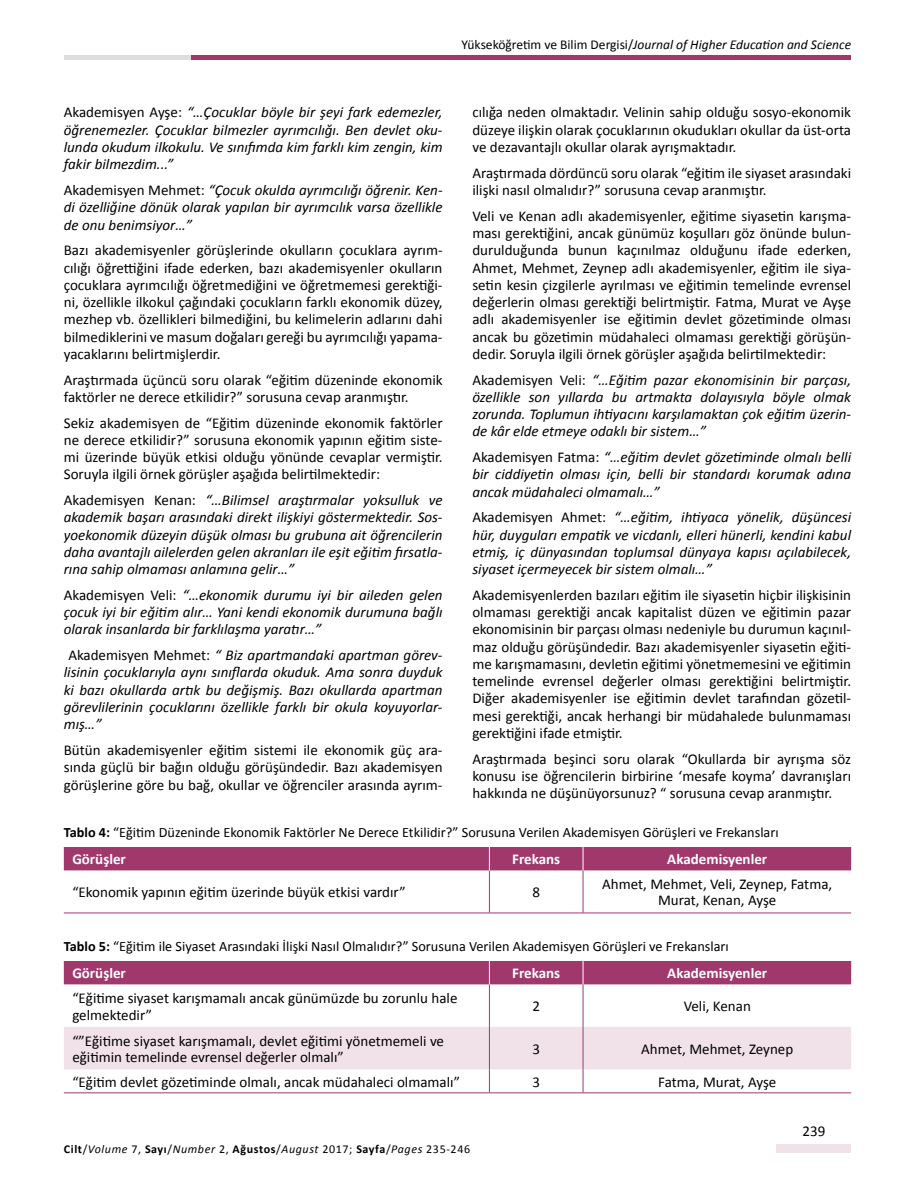
<style>
.page{position:relative;width:915px;height:1191px;background:#fff}
.page>*{position:absolute;margin:0;border:0;box-sizing:border-box;transform-origin:0 0}
.t1{font:15px/17.2px "Calibri";color:#000;text-align:justify}
.t2{font:italic 15px/17.2px "Calibri";color:#000;text-align:justify}
.t3{font:700 15px "Calibri";color:#fff}
.t4{font:14.25px "Calibri";color:#000}
.t5{font:italic 13.5px "Calibri";color:#000}
.t6{font:italic 12px "Calibri";letter-spacing:.05em;color:#000}
.s1{font-style:normal}
.s2{font-weight:700}
.s3{font-weight:700;font-style:normal}
</style>
<div class="page">
<div style="left:776px;top:1144px;width:74px;height:8px;background:#f1e2ea"></div>
<div style="left:64px;top:55px;width:132px;height:5px;background:#dcddde"></div>
<div style="left:191px;top:55px;width:659px;height:5px;background:#a0386c"></div>
<hr style="left:489px;top:870px;width:1px;height:42px;background:#a0386c">
<hr style="left:582px;top:870px;width:1px;height:42px;background:#a0386c">
<div style="left:64px;top:847px;width:786px;height:23px;background:#a0386c"></div>
<hr style="left:64px;top:912px;width:425px;height:1px;background:#a0386c">
<hr style="left:489px;top:912px;width:94px;height:1px;background:#a0386c">
<hr style="left:583px;top:912px;width:267px;height:1px;background:#a0386c">
<hr style="left:489px;top:984px;width:1px;height:43px;background:#a0386c">
<hr style="left:582px;top:984px;width:1px;height:43px;background:#a0386c">
<svg style="left:64px;top:1027px;width:786px;height:65px"></svg>
<div style="left:64px;top:961px;width:786px;height:23px;background:#a0386c"></div>
<hr style="left:64px;top:1092px;width:425px;height:1px;background:#a0386c">
<hr style="left:489px;top:1092px;width:94px;height:1px;background:#a0386c">
<hr style="left:583px;top:1092px;width:267px;height:1px;background:#a0386c">
<p class="t5" style="left:461px;top:36px;width:391px"><span class="s1">Yükseköğretim ve Bilim Dergisi/</span>Journal of Higher Education and Science</p>
<p class="t2" style="left:64px;top:103px;width:380px"><span class="s1">Akademisyen Ayşe:</span> “…Çocuklar böyle bir şeyi fark edemezler, öğrenemezler. Çocuklar bilmezler ayrımcılığı. Ben devlet oku&shy;lunda okudum ilkokulu. Ve sınıfımda kim farklı kim zengin, kim fakir bilmezdim...”</p>
<p class="t2" style="left:64px;top:181px;width:380px"><span class="s1">Akademisyen Mehmet:</span> “Çocuk okulda ayrımcılığı öğrenir. Ken&shy;di özelliğine dönük olarak yapılan bir ayrımcılık varsa özellikle de onu benimsiyor…”</p>
<p class="t1" style="left:64px;top:242px;width:380px">Bazı akademisyenler görüşlerinde okulların çocuklara ayrım&shy;cılığı öğrettiğini ifade ederken, bazı akademisyenler okulların çocuklara ayrımcılığı öğretmediğini ve öğretmemesi gerektiği&shy;ni, özellikle ilkokul çağındaki çocukların farklı ekonomik düzey, mezhep vb. özellikleri bilmediğini, bu kelimelerin adlarını dahi bilmediklerini ve masum doğaları gereği bu ayrımcılığı yapama&shy;yacaklarını belirtmişlerdir.</p>
<p class="t1" style="left:64px;top:371px;width:380px">Araştırmada üçüncü soru olarak “eğitim düzeninde ekonomik faktörler ne derece etkilidir?” sorusuna cevap aranmıştır.</p>
<p class="t1" style="left:64px;top:414px;width:380px">Sekiz akademisyen de “Eğitim düzeninde ekonomik faktörler ne derece etkilidir?” sorusuna ekonomik yapının eğitim siste&shy;mi üzerinde büyük etkisi olduğu yönünde cevaplar vermiştir.<br>Soruyla ilgili örnek görüşler aşağıda belirtilmektedir:</p>
<p class="t2" style="left:64px;top:491px;width:380px"><span class="s1">Akademisyen Kenan:</span> “…Bilimsel araştırmalar yoksulluk ve akademik başarı arasındaki direkt ilişkiyi göstermektedir. Sos&shy;yoekonomik düzeyin düşük olması bu grubuna ait öğrencilerin daha avantajlı ailelerden gelen akranları ile eşit eğitim fırsatla&shy;rına sahip olmaması anlamına gelir…”</p>
<p class="t2" style="left:64px;top:586px;width:380px"><span class="s1">Akademisyen Veli:</span> “…ekonomik durumu iyi bir aileden gelen çocuk iyi bir eğitim alır… Yani kendi ekonomik durumuna bağlı olarak insanlarda bir farklılaşma yaratır…”</p>
<p class="t2" style="left:64px;top:646px;width:380px;text-indent:4px"><span class="s1">Akademisyen Mehmet:</span> “ Biz apartmandaki apartman görev&shy;lisinin çocuklarıyla aynı sınıflarda okuduk. Ama sonra duyduk ki bazı okullarda artık bu değişmiş. Bazı okullarda apartman görevlilerinin çocuklarını özellikle farklı bir okula koyuyorlar&shy;mış…”</p>
<p class="t1" style="left:64px;top:741px;width:380px">Bütün akademisyenler eğitim sistemi ile ekonomik güç ara&shy;sında güçlü bir bağın olduğu görüşündedir. Bazı akademisyen görüşlerine göre bu bağ, okullar ve öğrenciler arasında ayrım-</p>
<p class="t4" style="left:64px;top:823px;width:716px"><span class="s2">Tablo 4:</span> “Eğitim Düzeninde Ekonomik Faktörler Ne Derece Etkilidir?” Sorusuna Verilen Akademisyen Görüşleri ve Frekansları</p>
<p class="t3" style="left:72px;top:849px;width:55px">Görüşler</p>
<p class="t3" style="left:512px;top:849px;width:50px">Frekans</p>
<p class="t3" style="left:667px;top:849px;width:101px">Akademisyenler</p>
<p class="t1" style="left:72px;top:883px;width:335px">“Ekonomik yapının eğitim üzerinde büyük etkisi vardır”</p>
<p class="t1" style="left:532px;top:883px;width:9px">8</p>
<p class="t1" style="left:602px;top:875px;width:231px;line-height:16.5px;text-align:center">Ahmet, Mehmet, Veli, Zeynep, Fatma,<br>Murat, Kenan, Ayşe</p>
<p class="t4" style="left:64px;top:937px;width:666px"><span class="s2">Tablo 5:</span> “Eğitim ile Siyaset Arasındaki İlişki Nasıl Olmalıdır?” Sorusuna Verilen Akademisyen Görüşleri ve Frekansları</p>
<p class="t3" style="left:72px;top:963px;width:55px">Görüşler</p>
<p class="t3" style="left:512px;top:963px;width:50px">Frekans</p>
<p class="t3" style="left:667px;top:963px;width:101px">Akademisyenler</p>
<p class="t1" style="left:72px;top:989px;width:386px;line-height:16.5px">“Eğitime siyaset karışmamalı ancak günümüzde bu zorunlu hale gelmektedir”</p>
<p class="t1" style="left:532px;top:997px;width:9px">2</p>
<p class="t1" style="left:683px;top:997px;width:69px">Veli, Kenan</p>
<p class="t1" style="left:72px;top:1032px;width:373px;line-height:16.5px">“”Eğitime siyaset karışmamalı, devlet eğitimi yönetmemeli ve eğitimin temelinde evrensel değerler olmalı”</p>
<p class="t1" style="left:532px;top:1040px;width:9px">3</p>
<p class="t1" style="left:641px;top:1040px;width:153px">Ahmet, Mehmet, Zeynep</p>
<p class="t1" style="left:72px;top:1073px;width:389px">“Eğitim devlet gözetiminde olmalı, ancak müdahaleci olmamalı”</p>
<p class="t1" style="left:532px;top:1073px;width:9px">3</p>
<p class="t1" style="left:658px;top:1073px;width:120px">Fatma, Murat, Ayşe</p>
<p class="t1" style="left:472px;top:104px;width:380px">cılığa neden olmaktadır. Velinin sahip olduğu sosyo-ekonomik düzeye ilişkin olarak çocuklarının okudukları okullar da üst-orta ve dezavantajlı okullar olarak ayrışmaktadır.</p>
<p class="t1" style="left:472px;top:164px;width:380px">Araştırmada dördüncü soru olarak “eğitim ile siyaset arasındaki ilişki nasıl olmalıdır?” sorusuna cevap aranmıştır.</p>
<p class="t1" style="left:472px;top:207px;width:380px">Veli ve Kenan adlı akademisyenler, eğitime siyasetin karışma&shy;ması gerektiğini, ancak günümüz koşulları göz önünde bulun&shy;durulduğunda bunun kaçınılmaz olduğunu ifade ederken, Ahmet, Mehmet, Zeynep adlı akademisyenler, eğitim ile siya&shy;setin kesin çizgilerle ayrılması ve eğitimin temelinde evrensel değerlerin olması gerektiği belirtmiştir. Fatma, Murat ve Ayşe adlı akademisyenler ise eğitimin devlet gözetiminde olması ancak bu gözetimin müdahaleci olmaması gerektiği görüşün&shy;dedir. Soruyla ilgili örnek görüşler aşağıda belirtilmektedir:</p>
<p class="t2" style="left:472px;top:370px;width:380px"><span class="s1">Akademisyen Veli:</span> “…Eğitim pazar ekonomisinin bir parçası, özellikle son yıllarda bu artmakta dolayısıyla böyle olmak zorunda. Toplumun ihtiyacını karşılamaktan çok eğitim üzerin&shy;de kâr elde etmeye odaklı bir sistem…”</p>
<p class="t2" style="left:472px;top:448px;width:380px"><span class="s1">Akademisyen Fatma:</span> “…eğitim devlet gözetiminde olmalı belli bir ciddiyetin olması için, belli bir standardı korumak adına ancak müdahaleci olmamalı…”</p>
<p class="t2" style="left:472px;top:508px;width:380px"><span class="s1">Akademisyen Ahmet:</span> “…eğitim, ihtiyaca yönelik, düşüncesi hür, duyguları empatik ve vicdanlı, elleri hünerli, kendini kabul etmiş, iç dünyasından toplumsal dünyaya kapısı açılabilecek, siyaset içermeyecek bir sistem olmalı…”</p>
<p class="t1" style="left:472px;top:586px;width:380px">Akademisyenlerden bazıları eğitim ile siyasetin hiçbir ilişkisinin olmaması gerektiği ancak kapitalist düzen ve eğitimin pazar ekonomisinin bir parçası olması nedeniyle bu durumun kaçınıl&shy;maz olduğu görüşündedir. Bazı akademisyenler siyasetin eğiti&shy;me karışmamasını, devletin eğitimi yönetmemesini ve eğitimin temelinde evrensel değerler olması gerektiğini belirtmiştir.<br>Diğer akademisyenler ise eğitimin devlet tarafından gözetil&shy;mesi gerektiği, ancak herhangi bir müdahalede bulunmaması gerektiğini ifade etmiştir.</p>
<p class="t1" style="left:472px;top:750px;width:380px">Araştırmada beşinci soru olarak “Okullarda bir ayrışma söz konusu ise öğrencilerin birbirine ‘mesafe koyma’ davranışları hakkında ne düşünüyorsunuz? “ sorusuna cevap aranmıştır.</p>
<p class="t6" style="left:64px;top:1140px;width:407px"><span class="s3">Cilt</span><span class="s1">/</span>Volume <span class="s1">7,</span> <span class="s3">Sayı</span><span class="s1">/</span>Number <span class="s1">2,</span> <span class="s3">Ağustos</span><span class="s1">/</span>August <span class="s1">2017;</span> <span class="s3">Sayfa</span><span class="s1">/</span>Pages <span class="s1">235-246</span></p>
<p class="t1" style="left:802px;top:1122px;width:24px">239</p>
</div>
